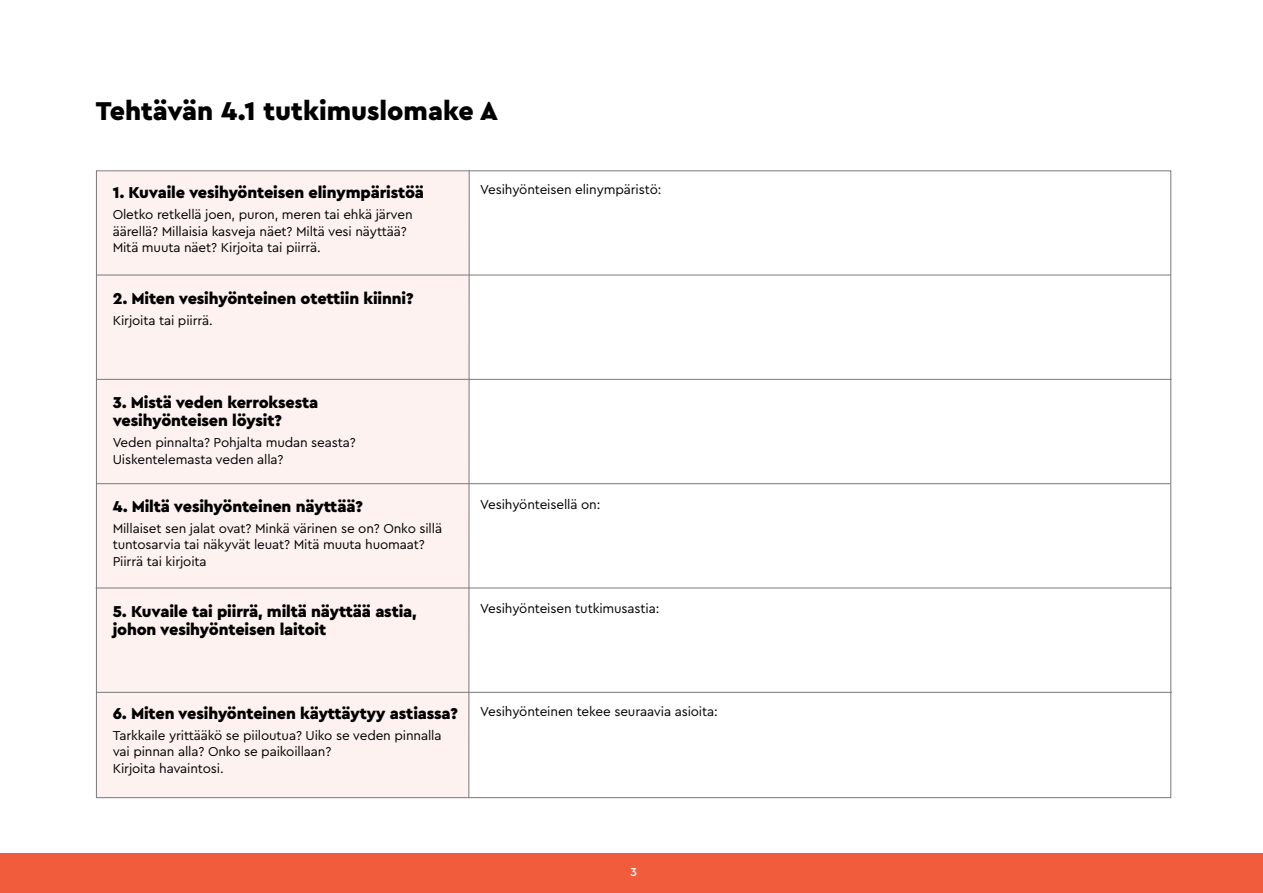
<style>
.page{position:relative;width:1263px;height:893px;background:#fff}
.page>*{position:absolute;margin:0;border:0;box-sizing:border-box;transform-origin:0 0}
.t1{font:900 27px "Cera PRO";color:#000}
.t2{font:900 16.5px/18px "Cera PRO";letter-spacing:-.01em;color:#000}
.t3{font:13.5px/16.5px "Cera PRO";letter-spacing:-.01em;color:#000}
.t4{font:500 12px "Cera PRO";color:#fff}
</style>
<div class="page">
<div style="left:0;top:853px;width:1263px;height:40px;background:#f15c3c"></div>
<div style="left:96px;top:172px;width:372px;height:626px;background:#fdf2ef"></div>
<hr style="left:96px;top:588px;width:1075px;height:1px;background:#7a797a">
<hr style="left:96px;top:379px;width:1075px;height:1px;background:#7a797a">
<hr style="left:96px;top:483px;width:1074px;height:1px;background:#7a797a">
<hr style="left:96px;top:692px;width:1076px;height:1px;background:#7a797a">
<hr style="left:96px;top:275px;width:1074px;height:1px;background:#7a797a">
<hr style="left:468px;top:170px;width:2px;height:628px;background:#7a797a">
<h1 class="t1" style="left:96px;top:93px;width:404px">Tehtävän 4.1 tutkimuslomake A</h1>
<p class="t2" style="left:113px;top:183px;width:313px">1. Kuvaile vesihyönteisen elinympäristöä</p>
<p class="t3" style="left:113px;top:206px;width:301px">Oletko retkellä joen, puron, meren tai ehkä järven äärellä? Millaisia kasveja näet? Miltä vesi näyttää?<br>Mitä muuta näet? Kirjoita tai piirrä.</p>
<p class="t2" style="left:113px;top:289px;width:302px">2. Miten vesihyönteinen otettiin kiinni?</p>
<p class="t3" style="left:113px;top:312px;width:102px">Kirjoita tai piirrä.</p>
<p class="t3" style="left:480px;top:180px;width:183px">Vesihyönteisen elinympäristö:</p>
<p class="t2" style="left:113px;top:393px;width:207px">3. Mistä veden kerroksesta vesihyönteisen löysit?</p>
<p class="t3" style="left:113px;top:434px;width:245px">Veden pinnalta? Pohjalta mudan seasta?<br>Uiskentelemasta veden alla?</p>
<p class="t2" style="left:113px;top:497px;width:251px">4. Miltä vesihyönteinen näyttää?</p>
<p class="t3" style="left:113px;top:520px;width:331px">Millaiset sen jalat ovat? Minkä värinen se on? Onko sillä tuntosarvia tai näkyvät leuat? Mitä muuta huomaat?<br>Piirrä tai kirjoita</p>
<p class="t2" style="left:113px;top:602px;width:306px">5. Kuvaile tai piirrä, miltä näyttää astia, johon vesihyönteisen laitoit</p>
<p class="t3" style="left:480px;top:495px;width:122px">Vesihyönteisellä on:</p>
<p class="t3" style="left:480px;top:600px;width:181px">Vesihyönteisen tutkimusastia:</p>
<p class="t2" style="left:113px;top:704px;width:347px">6. Miten vesihyönteinen käyttäytyy astiassa?</p>
<p class="t3" style="left:113px;top:726px;width:330px">Tarkkaile yrittääkö se piiloutua? Uiko se veden pinnalla vai pinnan alla? Onko se paikoillaan?<br>Kirjoita havaintosi.</p>
<p class="t3" style="left:480px;top:702px;width:239px">Vesihyönteinen tekee seuraavia asioita:</p>
<p class="t4" style="left:630px;top:864px;width:8px">3</p>
</div>
